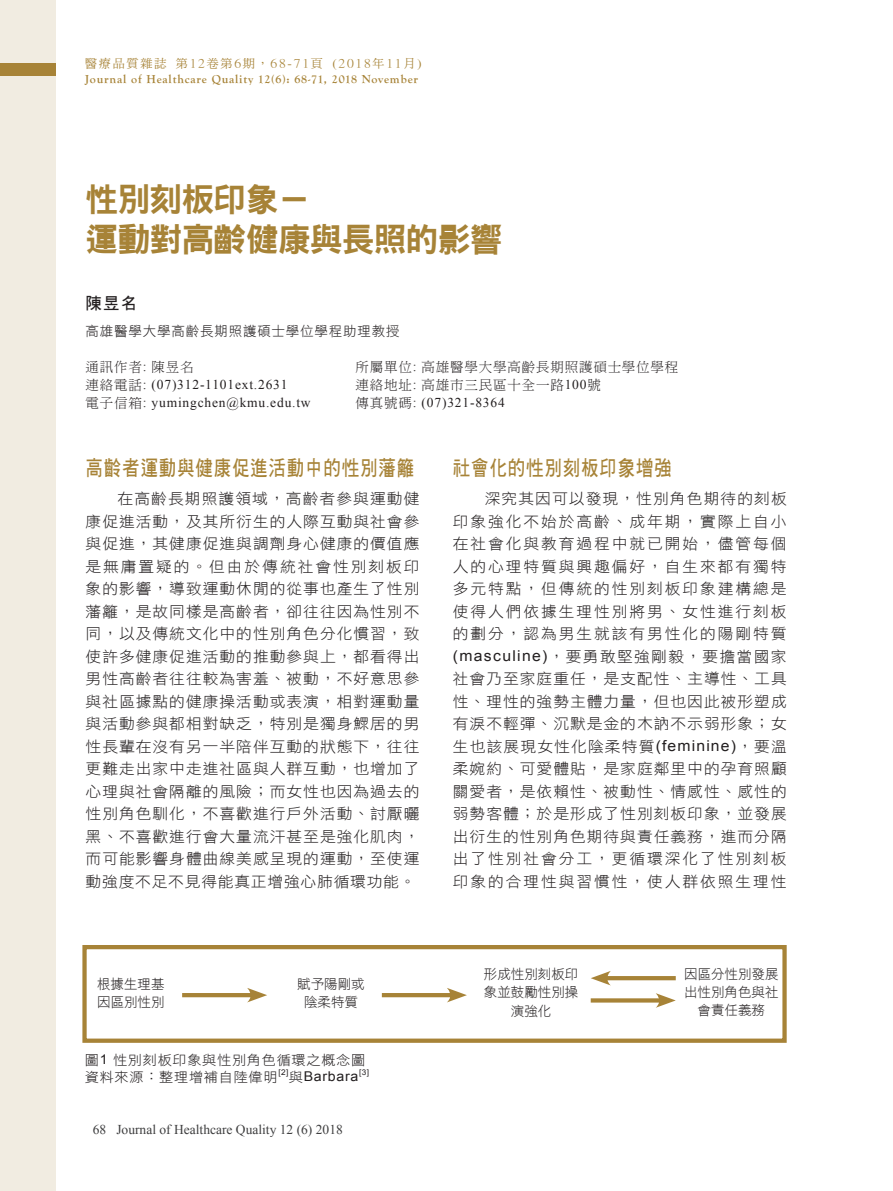
<style>
.page{position:relative;width:893px;height:1191px;background:#fff}
.page>*{position:absolute;margin:0;border:0;box-sizing:border-box;transform-origin:0 0}
.t1{font:33px/39.6px "DFN Hei W9 WINP BF";letter-spacing:-.03em;color:#a78337}
.t2{font:21px "DF Hei W7 WINP BF";letter-spacing:.05em;color:#a78337;scale:.83 1}
.t3{font:16.5px "DF Hei W7 WINP BF";color:#231f20}
.t4{font:15px/22.5px "DF Hei W3 WIN BF";letter-spacing:.065em;color:#231f20;text-align:justify;scale:1.05 1}
.t5{font:13.5px "Times New Roman";letter-spacing:.06em;color:#231f20}
.t6{font:13.5px/18px "DF Hei W3 WIN BF";color:#231f20;text-align:center}
.t7{font:13.5px "DF Ming W3 WIN BF";letter-spacing:.06em;color:#231f20}
.t8{font:13.5px "Times New Roman";color:#3e3e3f}
.t9{font:13.5px/16.5px "DF Hei W3 WIN BF";letter-spacing:.05em;color:#231f20;scale:1.05 1}
.t10{font:13.5px "DF Hei W3 WINP BF";letter-spacing:.06em;color:#231f20}
.t11{font:13.5px "Arial";letter-spacing:.05em;color:#231f20;scale:1.05 1}
.t12{font:700 12px "Goudy Old Style T";letter-spacing:.07em;color:#a78337}
.t13{font:12px "DF Ming Md HKP BF";letter-spacing:.155em;color:#a78337}
.t14{font:7.8px "Arial";color:#231f20;scale:1.05 1}
.s1{font-family:"Times New Roman"}
.s2{font-family:"DF Ming W3 WIN BF"}
.s3{font-family:"Arial"}
.s4{font-family:"DF Hei W3 WIN BF"}
</style>
<div class="page">
<div style="left:0;top:0;width:55px;height:1191px;background:#f1ece1"></div>
<div style="left:0;top:63px;width:55px;height:13px;background:#a78337"></div>
<hr style="left:182px;top:993px;width:73px;height:4px;background:#a78337">
<svg style="left:247px;top:988px;width:20px;height:14px"></svg>
<hr style="left:382px;top:993px;width:73px;height:4px;background:#a78337">
<svg style="left:447px;top:988px;width:20px;height:14px"></svg>
<svg style="left:591px;top:998px;width:65px;height:4px"></svg>
<svg style="left:656px;top:993px;width:20px;height:14px"></svg>
<hr style="left:603px;top:976px;width:73px;height:4px;background:#a78337">
<svg style="left:591px;top:971px;width:20px;height:14px"></svg>
<div style="left:82px;top:945px;width:705px;height:97px;border:4px solid #a78337"></div>
<p class="t13" style="left:85px;top:58px;width:338px">醫療品質雜誌 第12卷第6期，68-71頁 (2018年11月)</p>
<p class="t12" style="left:85px;top:72px;width:335px">Journal of Healthcare Quality 12(6): 68-71, 2018 November</p>
<h1 class="t1" style="left:86px;top:180px;width:419px">性別刻板印象－<br>運動對高齡健康與長照的影響</h1>
<p class="t3" style="left:86px;top:295px;width:53px">陳昱名</p>
<p class="t10" style="left:86px;top:324px;width:316px">高雄醫學大學高齡長期照護碩士學位學程助理教授</p>
<p class="t7" style="left:86px;top:360px;width:110px">通訊作者<span class="s1">:</span> 陳昱名</p>
<p class="t7" style="left:356px;top:360px;width:324px">所屬單位<span class="s1">:</span> 高雄醫學大學高齡長期照護碩士學位學程</p>
<p class="t5" style="left:86px;top:376px;width:203px"><span class="s2">連絡電話</span>: (07)312-1101ext.2631</p>
<p class="t7" style="left:356px;top:378px;width:247px">連絡地址<span class="s1">:</span> 高雄市三民區十全一路<span class="s1">100</span>號</p>
<p class="t5" style="left:86px;top:394px;width:227px"><span class="s2">電子信箱</span>: yumingchen@kmu.edu.tw</p>
<p class="t5" style="left:356px;top:394px;width:151px"><span class="s2">傳真號碼</span>: (07)321-8364</p>
<h2 class="t2" style="left:86px;top:457px;width:397px">高齡者運動與健康促進活動中的性別藩籬</h2>
<p class="t4" style="left:86px;top:487px;width:319px;text-indent:32px">在高齡長期照護領域，高齡者參與運動健康促進活動，及其所衍生的人際互動與社會參與促進，其健康促進與調劑身心健康的價值應是無庸置疑的。但由於傳統社會性別刻板印象的影響，導致運動休閒的從事也產生了性別藩籬，是故同樣是高齡者，卻往往因為性別不同，以及傳統文化中的性別角色分化慣習，致使許多健康促進活動的推動參與上，都看得出男性高齡者往往較為害羞、被動，不好意思參與社區據點的健康操活動或表演，相對運動量與活動參與都相對缺乏，特別是獨身鰥居的男性長輩在沒有另一半陪伴互動的狀態下，往往更難走出家中走進社區與人群互動，也增加了心理與社會隔離的風險；而女性也因為過去的性別角色馴化，不喜歡進行戶外活動、討厭曬黑、不喜歡進行會大量流汗甚至是強化肌肉，而可能影響身體曲線美感呈現的運動，至使運動強度不足不見得能真正增強心肺循環功能。</p>
<h2 class="t2" style="left:453px;top:457px;width:265px">社會化的性別刻板印象增強</h2>
<p class="t4" style="left:453px;top:487px;width:319px;text-indent:32px">深究其因可以發現，性別角色期待的刻板印象強化不始於高齡、成年期，實際上自小在社會化與教育過程中就已開始，儘管每個人的心理特質與興趣偏好，自生來都有獨特多元特點，但傳統的性別刻板印象建構總是使得人們依據生理性別將男、女性進行刻板的劃分，認為男生就該有男性化的陽剛特質<span class="s3">(masculine)</span>，要勇敢堅強剛毅，要擔當國家社會乃至家庭重任，是支配性、主導性、工具性、理性的強勢主體力量，但也因此被形塑成有淚不輕彈、沉默是金的木訥不示弱形象；女生也該展現女性化陰柔特質<span class="s3">(feminine)</span>，要溫柔婉約、可愛體貼，是家庭鄰里中的孕育照顧關愛者，是依賴性、被動性、情感性、感性的弱勢客體；於是形成了性別刻板印象，並發展出衍生的性別角色期待與責任義務，進而分隔出了性別社會分工，更循環深化了性別刻板印象的合理性與習慣性，使人群依照生理性</p>
<p class="t6" style="left:97px;top:974px;width:69px;text-align:left">根據生理基因區別性別</p>
<p class="t6" style="left:297px;top:974px;width:69px">賦予陽剛或陰柔特質</p>
<p class="t6" style="left:484px;top:965px;width:96px">形成性別刻板印象並鼓勵性別操演強化</p>
<p class="t6" style="left:684px;top:965px;width:96px">因區分性別發展出性別角色與社會責任義務</p>
<p class="t9" style="left:85px;top:1052px;width:269px">圖<span class="s3">1</span> 性別刻板印象與性別角色循環之概念圖資料來源：整理增補自陸偉明</p>
<p class="t14" style="left:278px;top:1066px;width:11px">[2]</p>
<p class="t11" style="left:289px;top:1067px;width:68px"><span class="s4">與</span>Barbara</p>
<p class="t14" style="left:359px;top:1066px;width:11px">[3]</p>
<p class="t8" style="left:93px;top:1120px;width:252px">68 Journal of Healthcare Quality 12 (6) 2018</p>
</div>
